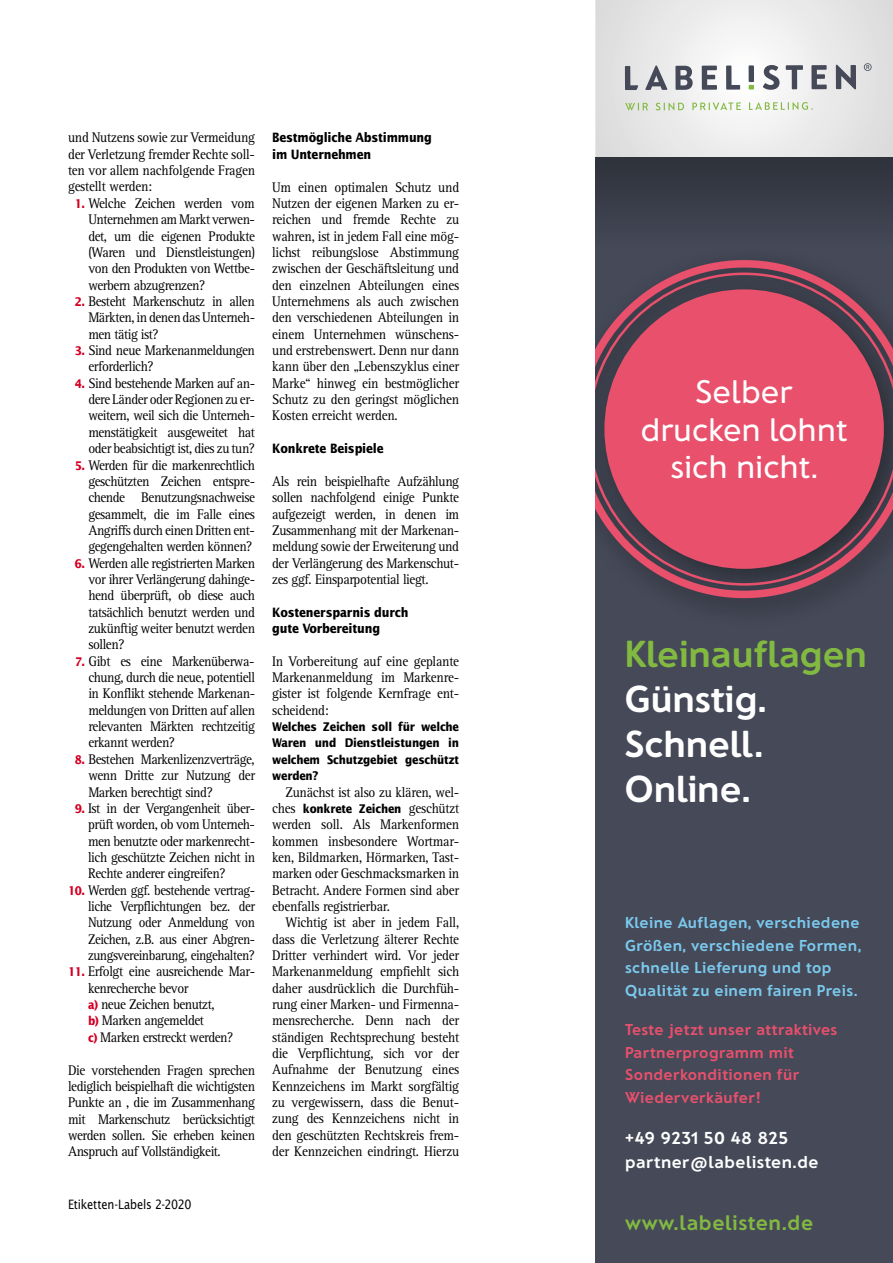
<style>
.page{position:relative;width:893px;height:1263px;background:#fff}
.page>*{position:absolute;margin:0;border:0;box-sizing:border-box;transform-origin:0 0}
.t1{font:700 37.5px/45px "Franz Sans";color:#fff;text-align:justify}
.t2{font:700 37.5px "Franz Sans";color:#82b941}
.t3{font:500 32.55px/37.7px "Franz Sans";color:#fff;text-align:center}
.t4{font:700 21px "Franz Sans";letter-spacing:.03em;color:#82b941}
.t5{font:700 17.25px/24px "Franz Sans";letter-spacing:.03em;color:#fff}
.t6{font:700 15.75px/22.5px "Franz Sans";letter-spacing:.03em;color:#7bc9ed}
.t7{font:700 15.75px/22.5px "Franz Sans";letter-spacing:.03em;color:#e8506c}
.t8{font:14.4px/16.4px "Rotis Serif Std";letter-spacing:-.035em;color:#000;text-align:justify;scale:.92 1}
.t9{font:14.4px/16.4px "Rotis Serif Std";letter-spacing:-.035em;color:#000;text-align:justify;scale:.9 1}
.t10{font:700 12.9px/16.4px "Lucida Sans Std";letter-spacing:-.015em;color:#000;scale:.87 1}
.t11{font:12.9px "Lucida Sans Std";letter-spacing:-.02em;color:#000;scale:.87 1}
.t12{font:700 12px/16.4px "Lucida Sans Std";letter-spacing:-.02em;color:#000;text-align:justify;scale:.88 1}
.t13{font:700 12px "Lucida Sans Std";letter-spacing:-.02em;color:#000;scale:.87 1}
.s1{font-family:"Lucida Sans Std";font-weight:700;font-size:12px;color:#d20024}
.s2{font-family:"Rotis Serif Std";font-weight:400;font-size:14.4px}
</style>
<div class="page">
<div style="left:595px;top:157px;width:298px;height:1106px;background:#454958"></div>
<svg style="left:595px;top:0;width:298px;height:157px"></svg>
<img style="left:595px;top:157px;width:298px;height:452px">
<svg style="left:625px;top:103px;width:23px;height:8px"></svg>
<svg style="left:656px;top:103px;width:28px;height:7px"></svg>
<svg style="left:692px;top:102px;width:49px;height:8px"></svg>
<svg style="left:749px;top:102px;width:64px;height:8px"></svg>
<svg style="left:625px;top:66px;width:13px;height:24px"></svg>
<svg style="left:675px;top:66px;width:18px;height:24px"></svg>
<div style="left:749px;top:65px;width:5px;height:17px;background:#454958"></div>
<svg style="left:645px;top:66px;width:22px;height:24px"></svg>
<svg style="left:811px;top:65px;width:16px;height:24px"></svg>
<svg style="left:702px;top:66px;width:15px;height:24px"></svg>
<svg style="left:786px;top:65px;width:17px;height:24px"></svg>
<svg style="left:836px;top:65px;width:20px;height:24px"></svg>
<svg style="left:726px;top:66px;width:14px;height:24px"></svg>
<svg style="left:763px;top:65px;width:17px;height:25px"></svg>
<svg style="left:749px;top:85px;width:5px;height:5px"></svg>
<svg style="left:864px;top:63px;width:8px;height:8px"></svg>
<svg style="left:595px;top:260px;width:298px;height:338px"></svg>
<svg style="left:595px;top:273px;width:298px;height:313px;fill:#3c3f4b"></svg>
<div style="left:604px;top:289px;width:280px;height:280px;background:#e8506c;border-radius:50%"></div>
<p class="t8" style="left:68px;top:130px;width:205px">und Nutzens sowie zur Vermeidung der Verletzung fremder Rechte soll&shy;ten vor allem nachfolgende Fragen gestellt werden:</p>
<p class="t8" style="left:88px;top:195px;width:183px;text-indent:-14px"><span class="s1">1.</span> Welche Zeichen werden vom Unternehmen am Markt verwen&shy;det, um die eigenen Produkte (Waren und Dienstleistungen) von den Produkten von Wettbe&shy;werbern abzugrenzen?</p>
<p class="t8" style="left:88px;top:293px;width:183px;text-indent:-14px"><span class="s1">2.</span> Besteht Markenschutz in allen Märkten, in denen das Unterneh&shy;men tätig ist?</p>
<p class="t8" style="left:88px;top:342px;width:183px;text-indent:-14px"><span class="s1">3.</span> Sind neue Markenanmeldungen erforderlich?</p>
<p class="t8" style="left:88px;top:375px;width:183px;text-indent:-14px"><span class="s1">4.</span> Sind bestehende Marken auf an&shy;dere Länder oder Regionen zu er&shy;weitern, weil sich die Unterneh&shy;menstätigkeit ausgeweitet hat oder beabsichtigt ist, dies zu tun?</p>
<p class="t8" style="left:88px;top:457px;width:183px;text-indent:-14px"><span class="s1">5.</span> Werden für die markenrechtlich geschützten Zeichen entspre&shy;chende Benutzungsnachweise gesammelt, die im Falle eines Angriffs durch einen Dritten ent&shy;gegengehalten werden können?</p>
<p class="t8" style="left:88px;top:555px;width:183px;text-indent:-14px"><span class="s1">6.</span> Werden alle registrierten Marken vor ihrer Verlängerung dahinge&shy;hend überprüft, ob diese auch tatsächlich benutzt werden und zukünftig weiter benutzt werden sollen?</p>
<p class="t8" style="left:88px;top:653px;width:183px;text-indent:-14px"><span class="s1">7.</span> Gibt es eine Markenüberwa&shy;chung, durch die neue, potentiell in Konflikt stehende Markenan&shy;meldungen von Dritten auf allen relevanten Märkten rechtzeitig erkannt werden?</p>
<p class="t8" style="left:88px;top:751px;width:183px;text-indent:-14px"><span class="s1">8.</span> Bestehen Markenlizenzverträge, wenn Dritte zur Nutzung der Marken berechtigt sind?</p>
<p class="t8" style="left:88px;top:800px;width:183px;text-indent:-13px"><span class="s1">9.</span> Ist in der Vergangenheit über&shy;prüft worden, ob vom Unterneh&shy;men benutzte oder markenrecht&shy;lich geschützte Zeichen nicht in Rechte anderer eingreifen?</p>
<p class="t9" style="left:88px;top:882px;width:187px;text-indent:-20px"><span class="s1">10.</span> Werden ggf. bestehende vertrag&shy;liche Verpflichtungen bez. der Nutzung oder Anmeldung von Zeichen, z.B. aus einer Abgren&shy;zungsvereinbarung, eingehalten?</p>
<p class="t8" style="left:88px;top:964px;width:183px;text-align:left;text-indent:-20px"><span class="s1">11.</span> Erfolgt eine ausreichende Mar&shy;kenrecherche bevor<br><span class="s1">a)</span> neue Zeichen benutzt,<br><span class="s1">b)</span> Marken angemeldet<br><span class="s1">c)</span> Marken erstreckt werden?</p>
<p class="t8" style="left:68px;top:1062px;width:205px">Die vorstehenden Fragen sprechen lediglich beispielhaft die wichtigsten Punkte an , die im Zusammenhang mit Markenschutz berücksichtigt werden sollen. Sie erheben keinen Anspruch auf Vollständigkeit.</p>
<p class="t11" style="left:68px;top:1197px;width:143px">Etiketten-Labels 2-2020</p>
<p class="t10" style="left:272px;top:130px;width:185px">Bestmögliche Abstimmung im Unternehmen</p>
<p class="t8" style="left:272px;top:179px;width:205px">Um einen optimalen Schutz und Nutzen der eigenen Marken zu er&shy;reichen und fremde Rechte zu wahren, ist in jedem Fall eine mög&shy;lichst reibungslose Abstimmung zwischen der Geschäftsleitung und den einzelnen Abteilungen eines Unternehmens als auch zwischen den verschiedenen Abteilungen in einem Unternehmen wünschens&shy;und erstrebenswert. Denn nur dann kann über den „Lebenszyklus einer Marke“ hinweg ein bestmöglicher Schutz zu den geringst möglichen Kosten erreicht werden.</p>
<p class="t10" style="left:272px;top:441px;width:130px">Konkrete Beispiele</p>
<p class="t8" style="left:272px;top:473px;width:205px">Als rein beispielhafte Aufzählung sollen nachfolgend einige Punkte aufgezeigt werden, in denen im Zusammenhang mit der Markenan&shy;meldung sowie der Erweiterung und der Verlängerung des Markenschut&shy;zes ggf. Einsparpotential liegt.</p>
<p class="t10" style="left:272px;top:604px;width:158px">Kostenersparnis durch gute Vorbereitung</p>
<p class="t8" style="left:272px;top:653px;width:205px">In Vorbereitung auf eine geplante Markenanmeldung im Markenre&shy;gister ist folgende Kernfrage ent&shy;scheidend:</p>
<p class="t12" style="left:272px;top:719px;width:214px">Welches Zeichen soll für welche Waren und Dienstleistungen in welchem Schutzgebiet geschützt werden?</p>
<p class="t8" style="left:285px;top:784px;width:190px">Zunächst ist also zu klären, wel-</p>
<p class="t13" style="left:272px;top:802px;width:217px"><span class="s2">ches</span> konkrete Zeichen <span class="s2">geschützt</span></p>
<p class="t8" style="left:272px;top:816px;width:205px">werden soll. Als Markenformen kommen insbesondere Wortmar&shy;ken, Bildmarken, Hörmarken, Tast&shy;marken oder Geschmacksmarken in Betracht. Andere Formen sind aber ebenfalls registrierbar.</p>
<p class="t8" style="left:272px;top:914px;width:205px;text-indent:13px">Wichtig ist aber in jedem Fall, dass die Verletzung älterer Rechte Dritter verhindert wird. Vor jeder Markenanmeldung empfiehlt sich daher ausdrücklich die Durchfüh&shy;rung einer Marken- und Firmenna&shy;mensrecherche. Denn nach der ständigen Rechtsprechung besteht die Verpflichtung, sich vor der Aufnahme der Benutzung eines Kennzeichens im Markt sorgfältig zu vergewissern, dass die Benut&shy;zung des Kennzeichens nicht in den geschützten Rechtskreis frem&shy;der Kennzeichen eindringt. Hierzu</p>
<h2 class="t3" style="left:641px;top:373px;width:208px">Selber drucken lohnt sich nicht.</h2>
<h1 class="t2" style="left:625px;top:633px;width:243px">Kleinauflagen</h1>
<h1 class="t1" style="left:625px;top:677px;width:144px">Günstig.<br>Schnell.<br>Online.</h1>
<p class="t6" style="left:625px;top:911px;width:238px">Kleine Auflagen, verschiedene<br>Größen, verschiedene Formen, schnelle Lieferung und top<br>Qualität zu einem fairen Preis.</p>
<p class="t7" style="left:625px;top:1018px;width:214px">Teste jetzt unser attraktives<br>Partnerprogramm mit<br>Sonderkonditionen für<br>Wiederverkäufer!</p>
<p class="t5" style="left:625px;top:1126px;width:195px">+49 9231 50 48 825 partner@labelisten.de</p>
<h3 class="t4" style="left:625px;top:1210px;width:190px">www.labelisten.de</h3>
</div>
